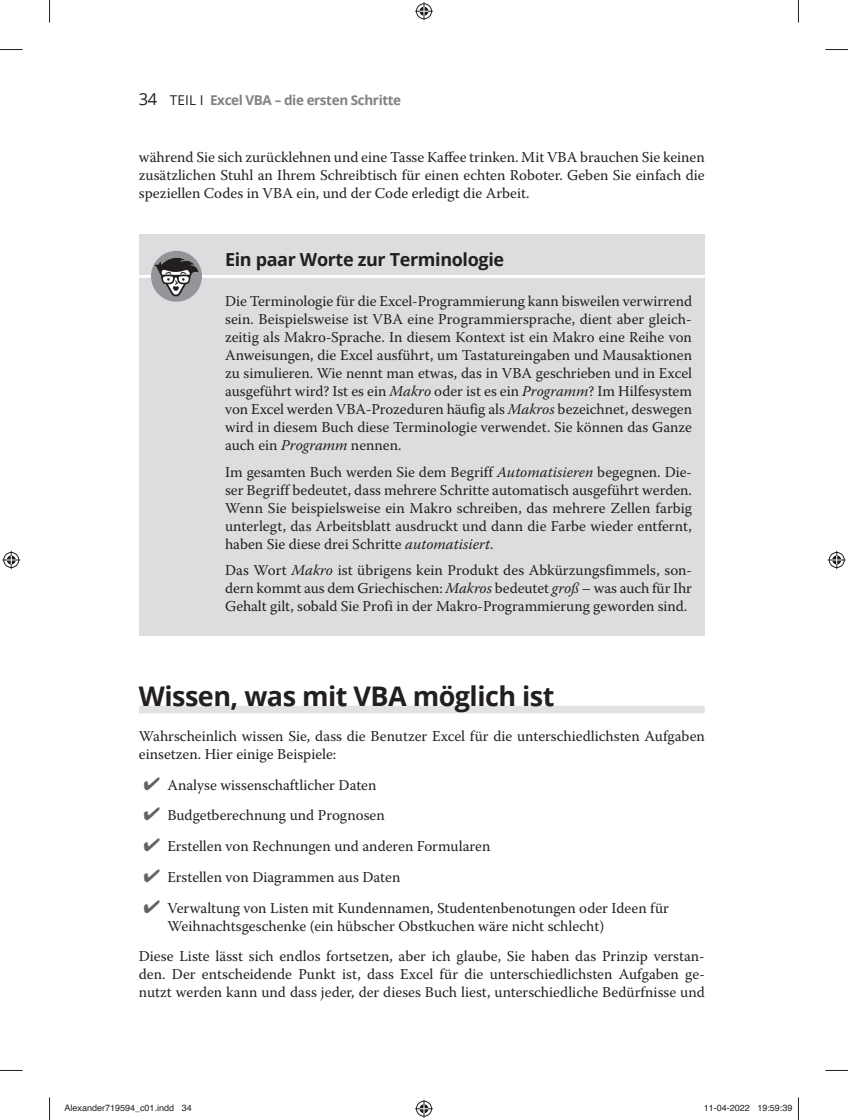
<style>
.page{position:relative;width:848px;height:1120px;background:#fff}
.page>*{position:absolute;margin:0;border:0;box-sizing:border-box;transform-origin:0 0}
.t1{font:700 27px "Open Sans";letter-spacing:-.02em;color:#231f20}
.t2{font:700 18px "Open Sans";letter-spacing:-.02em;color:#231f20}
.t3{font:15px/18px "Warnock Pro";color:#231f20;text-align:justify}
.t4{font:700 13.5px "Open Sans";letter-spacing:-.03em;color:#808285}
.t5{font:9px "Helvetica";color:#231f20}
.s1{font-weight:400;font-size:16.5px;color:#231f20}
.s2{font-weight:400;color:#231f20}
.s3{font-style:italic}
.s4{color:#636366}
</style>
<div class="page">
<div style="left:139px;top:234px;width:565px;height:57px;background:#dcdddf"></div>
<hr style="left:52px;top:275px;width:652px;height:3px;background:#fff">
<div style="left:139px;top:278px;width:565px;height:197px;background:#dcdddf"></div>
<div style="left:139px;top:448px;width:565px;height:125px;background:#dcdddf"></div>
<div style="left:139px;top:546px;width:565px;height:90px;background:#dcdddf"></div>
<div style="left:139px;top:705px;width:565px;height:8px;background:#e1e2e4"></div>
<div style="left:151px;top:251px;width:51px;height:51px;background:#939598;border-radius:50%"></div>
<svg style="left:154px;top:258px;width:45px;height:38px"></svg>
<svg style="left:0;top:49px;width:22px;height:1px"></svg>
<svg style="left:825px;top:49px;width:22px;height:1px"></svg>
<svg style="left:0;top:1070px;width:22px;height:1px"></svg>
<svg style="left:825px;top:1070px;width:22px;height:1px"></svg>
<svg style="left:49px;top:0;width:1px;height:23px"></svg>
<svg style="left:49px;top:1097px;width:1px;height:22px"></svg>
<svg style="left:798px;top:0;width:1px;height:23px"></svg>
<svg style="left:798px;top:1097px;width:1px;height:22px"></svg>
<svg style="left:415px;top:2px;width:18px;height:18px"></svg>
<svg style="left:415px;top:1099px;width:18px;height:18px"></svg>
<svg style="left:2px;top:551px;width:18px;height:18px"></svg>
<svg style="left:827px;top:551px;width:18px;height:18px"></svg>
<p class="t4" style="left:139px;top:90px;width:264px"><span class="s1">34</span> <span class="s2">TEIL I</span> Excel VBA – die ersten Schritte</p>
<p class="t3" style="left:139px;top:148px;width:567px">während Sie sich zurücklehnen und eine Tasse Kaffee trinken. Mit VBA brauchen Sie keinen zusätzlichen Stuhl an Ihrem Schreibtisch für einen echten Roboter. Geben Sie einfach die speziellen Codes in VBA ein, und der Code erledigt die Arbeit.</p>
<p class="t2" style="left:225px;top:247px;width:280px">Ein paar Worte zur Terminologie</p>
<p class="t3" style="left:225px;top:292px;width:468px">Die Terminologie für die Excel-Programmierung kann bisweilen verwirrend sein. Beispielsweise ist VBA eine Programmiersprache, dient aber gleich&shy;zeitig als Makro-Sprache. In diesem Kontext ist ein Makro eine Reihe von Anweisungen, die Excel ausführt, um Tastatureingaben und Mausaktionen zu simulieren. Wie nennt man etwas, das in VBA geschrieben und in Excel ausgeführt wird? Ist es ein <span class="s3">Makro</span> oder ist es ein <span class="s3">Programm</span>? Im Hilfesystem von Excel werden VBA-Prozeduren häufig als <span class="s3">Makros</span> bezeichnet, deswegen wird in diesem Buch diese Terminologie verwendet. Sie können das Ganze auch ein <span class="s3">Programm</span> nennen.</p>
<p class="t3" style="left:225px;top:462px;width:468px">Im gesamten Buch werden Sie dem Begriff <span class="s3">Automatisieren</span> begegnen. Die&shy;ser Begriff bedeutet, dass mehrere Schritte automatisch ausgeführt werden.<br>Wenn Sie beispielsweise ein Makro schreiben, das mehrere Zellen farbig unterlegt, das Arbeitsblatt ausdruckt und dann die Farbe wieder entfernt, haben Sie diese drei Schritte <span class="s3">automatisiert</span>.</p>
<p class="t3" style="left:225px;top:561px;width:468px">Das Wort <span class="s3">Makro</span> ist übrigens kein Produkt des Abkürzungsfimmels, son&shy;dern kommt aus dem Griechischen: <span class="s3">Makros</span> bedeutet <span class="s3">groß</span> – was auch für Ihr Gehalt gilt, sobald Sie Profi in der Makro-Programmierung geworden sind.</p>
<h1 class="t1" style="left:139px;top:677px;width:417px">Wissen, was mit VBA möglich ist</h1>
<p class="t3" style="left:139px;top:726px;width:567px">Wahrscheinlich wissen Sie, dass die Benutzer Excel für die unterschiedlichsten Aufgaben einsetzen. Hier einige Beispiele:</p>
<p class="t3" style="left:143px;top:775px;width:234px"><span class="s4">✔</span> Analyse wissenschaftlicher Daten</p>
<p class="t3" style="left:143px;top:806px;width:243px"><span class="s4">✔</span> Budgetberechnung und Prognosen</p>
<p class="t3" style="left:143px;top:837px;width:348px"><span class="s4">✔</span> Erstellen von Rechnungen und anderen Formularen</p>
<p class="t3" style="left:143px;top:867px;width:258px"><span class="s4">✔</span> Erstellen von Diagrammen aus Daten</p>
<p class="t3" style="left:167px;top:898px;width:503px;text-indent:-24px"><span class="s4">✔</span> Verwaltung von Listen mit Kundennamen, Studentenbenotungen oder Ideen für<br>Weihnachtsgeschenke (ein hübscher Obstkuchen wäre nicht schlecht)</p>
<p class="t3" style="left:139px;top:947px;width:567px">Diese Liste lässt sich endlos fortsetzen, aber ich glaube, Sie haben das Prinzip verstan&shy;den. Der entscheidende Punkt ist, dass Excel für die unterschiedlichsten Aufgaben ge&shy;nutzt werden kann und dass jeder, der dieses Buch liest, unterschiedliche Bedürfnisse und</p>
<p class="t5" style="left:64px;top:1100px;width:129px">Alexander719594_c01.indd 34</p>
<p class="t5" style="left:703px;top:1100px;width:90px">11-04-2022 19:59:39</p>
</div>
